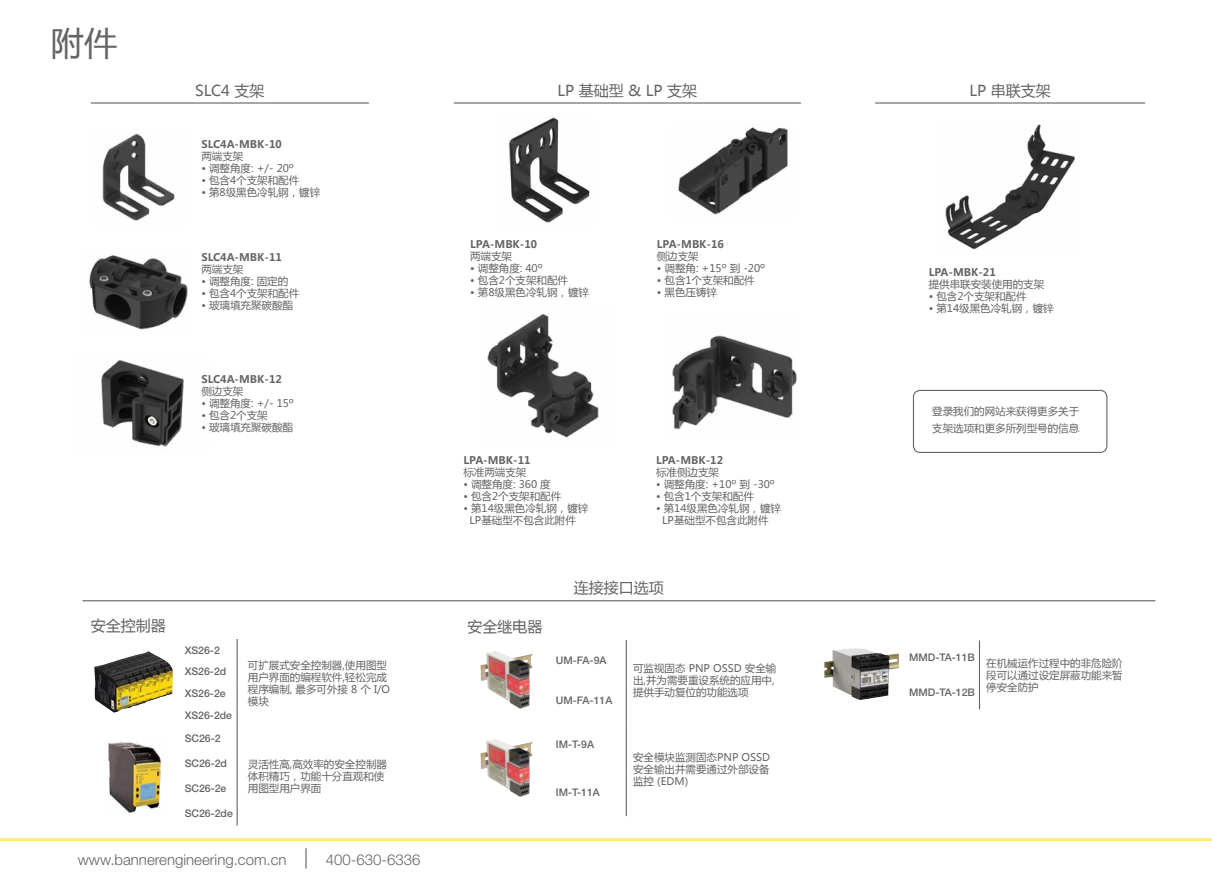
<style>
.page{position:relative;width:1212px;height:893px;background:#fff}
.page>*{position:absolute;margin:0;border:0;box-sizing:border-box;transform-origin:0 0}
.t1{font:33px "Microsoft Ya Hei";color:#626466}
.t2{font:300 15px "Helvetica Neue LT Pro";color:#626466}
.t3{font:15px "Microsoft Ya Hei";color:#626466}
.t4{font:10.5px/12px "Microsoft Ya Hei";color:#626466}
.t5{font:500 10.5px/21.8px "Helvetica Neue LT Pro";color:#626466}
.t6{font:700 10.5px "Microsoft Ya Hei";color:#626466}
.s1{font-weight:100;font-stretch:expanded;font-size:27px}
</style>
<div class="page">
<hr style="left:0;top:838px;width:1212px;height:3px;background:#ffd600">
<img style="left:508px;top:117px;width:82px;height:106px">
<img style="left:678px;top:127px;width:110px;height:88px">
<img style="left:487px;top:314px;width:112px;height:124px">
<img style="left:672px;top:335px;width:125px;height:95px">
<hr style="left:82px;top:600px;width:1073px;height:1px;background:#626466">
<hr style="left:91px;top:102px;width:278px;height:2px;background:#626466">
<hr style="left:454px;top:102px;width:347px;height:2px;background:#626466">
<hr style="left:875px;top:102px;width:270px;height:2px;background:#626466">
<img style="left:89px;top:255px;width:99px;height:75px">
<img style="left:101px;top:360px;width:83px;height:87px">
<img style="left:945px;top:124px;width:130px;height:125px">
<svg style="left:237px;top:639px;width:1px;height:186px"></svg>
<img style="left:94px;top:651px;width:79px;height:61px">
<img style="left:108px;top:741px;width:54px;height:72px">
<hr style="left:626px;top:640px;width:1px;height:40px;background:#626466">
<hr style="left:626px;top:680px;width:1px;height:41px;background:#626466">
<hr style="left:626px;top:721px;width:1px;height:47px;background:#626466">
<hr style="left:626px;top:768px;width:1px;height:48px;background:#626466">
<img style="left:481px;top:651px;width:52px;height:58px">
<img style="left:481px;top:739px;width:52px;height:58px">
<img style="left:102px;top:133px;width:73px;height:88px">
<div style="left:913px;top:390px;width:194px;height:63px;border:1px solid #626466;border-radius:7px"></div>
<hr style="left:979px;top:640px;width:1px;height:35px;background:#626466">
<hr style="left:979px;top:675px;width:1px;height:34px;background:#626466">
<img style="left:824px;top:649px;width:75px;height:51px">
<h1 class="t1" style="left:51px;top:21px;width:68px">附件</h1>
<h2 class="t3" style="left:195px;top:80px;width:71px">SLC4 支架</h2>
<h2 class="t3" style="left:557px;top:80px;width:141px">LP 基础型 &amp; LP 支架</h2>
<h2 class="t3" style="left:969px;top:80px;width:83px">LP 串联支架</h2>
<p class="t6" style="left:201px;top:137px;width:82px">SLC4A-MBK-10</p>
<p class="t4" style="left:201px;top:150px;width:43px">两端支架</p>
<p class="t4" style="left:201px;top:162px;width:94px">• 调整角度: +/- 20º</p>
<p class="t4" style="left:201px;top:174px;width:99px">• 包含4个支架和配件</p>
<p class="t4" style="left:201px;top:186px;width:120px">• 第8级黑色冷轧钢，镀锌</p>
<p class="t6" style="left:201px;top:250px;width:82px">SLC4A-MBK-11</p>
<p class="t4" style="left:201px;top:263px;width:43px">两端支架</p>
<p class="t4" style="left:201px;top:275px;width:88px">• 调整角度: 固定的</p>
<p class="t4" style="left:201px;top:287px;width:99px">• 包含4个支架和配件</p>
<p class="t4" style="left:201px;top:299px;width:93px">• 玻璃填充聚碳酸酯</p>
<p class="t6" style="left:470px;top:237px;width:69px">LPA-MBK-10</p>
<p class="t4" style="left:470px;top:250px;width:43px">两端支架</p>
<p class="t4" style="left:470px;top:262px;width:74px">• 调整角度: 40º</p>
<p class="t4" style="left:470px;top:274px;width:99px">• 包含2个支架和配件</p>
<p class="t4" style="left:470px;top:286px;width:120px">• 第8级黑色冷轧钢，镀锌</p>
<p class="t6" style="left:657px;top:237px;width:69px">LPA-MBK-16</p>
<p class="t4" style="left:657px;top:250px;width:43px">侧边支架</p>
<p class="t4" style="left:657px;top:262px;width:110px">• 调整角: +15º 到 -20º</p>
<p class="t4" style="left:657px;top:274px;width:99px">• 包含1个支架和配件</p>
<p class="t4" style="left:657px;top:286px;width:62px">• 黑色压铸锌</p>
<p class="t6" style="left:929px;top:265px;width:69px">LPA-MBK-21</p>
<p class="t4" style="left:929px;top:278px;width:117px">提供串联安装使用的支架</p>
<p class="t4" style="left:929px;top:290px;width:99px">• 包含2个支架和配件</p>
<p class="t4" style="left:929px;top:302px;width:127px">• 第14级黑色冷轧钢，镀锌</p>
<p class="t6" style="left:201px;top:372px;width:82px">SLC4A-MBK-12</p>
<p class="t4" style="left:201px;top:385px;width:43px">侧边支架</p>
<p class="t4" style="left:201px;top:397px;width:94px">• 调整角度: +/- 15º</p>
<p class="t4" style="left:201px;top:409px;width:68px">• 包含2个支架</p>
<p class="t4" style="left:201px;top:421px;width:93px">• 玻璃填充聚碳酸酯</p>
<h2 class="t3" style="left:91px;top:616px;width:76px">安全控制器</h2>
<p class="t5" style="left:185px;top:639px;width:37px">XS26-2</p>
<p class="t5" style="left:185px;top:661px;width:49px">XS26-2d<br>XS26-2e<br>XS26-2de</p>
<p class="t5" style="left:185px;top:728px;width:37px">SC26-2</p>
<p class="t5" style="left:185px;top:752px;width:44px">SC26-2d</p>
<p class="t5" style="left:185px;top:777px;width:43px">SC26-2e</p>
<p class="t5" style="left:185px;top:802px;width:50px">SC26-2de</p>
<p class="t4" style="left:248px;top:659px;width:144px">可扩展式安全控制器,使用图型用户界面的编程软件,轻松完成程序编制, 最多可外接 8 个 I/O模块</p>
<p class="t4" style="left:248px;top:758px;width:141px">灵活性高,高效率的安全控制器体积精巧，功能十分直观和使用图型用户界面</p>
<p class="t6" style="left:463px;top:453px;width:69px">LPA-MBK-11</p>
<p class="t4" style="left:463px;top:466px;width:64px">标准两端支架</p>
<p class="t4" style="left:463px;top:478px;width:89px">• 调整角度: 360 度</p>
<p class="t4" style="left:463px;top:490px;width:99px">• 包含2个支架和配件</p>
<p class="t4" style="left:463px;top:502px;width:127px;text-align:center">• 第14级黑色冷轧钢，镀锌<br>LP基础型不包含此附件</p>
<p class="t6" style="left:656px;top:453px;width:69px">LPA-MBK-12</p>
<p class="t4" style="left:656px;top:466px;width:64px">标准侧边支架</p>
<p class="t4" style="left:656px;top:478px;width:120px">• 调整角度: +10º 到 -30º</p>
<p class="t4" style="left:656px;top:490px;width:99px">• 包含1个支架和配件</p>
<p class="t4" style="left:656px;top:502px;width:127px;text-align:center">• 第14级黑色冷轧钢，镀锌<br>LP基础型不包含此附件</p>
<h2 class="t3" style="left:468px;top:617px;width:76px">安全继电器</h2>
<h2 class="t3" style="left:574px;top:578px;width:91px">连接接口选项</h2>
<p class="t5" style="left:556px;top:649px;width:52px">UM-FA-9A</p>
<p class="t5" style="left:556px;top:689px;width:58px">UM-FA-11A</p>
<p class="t5" style="left:556px;top:733px;width:40px">IM-T-9A</p>
<p class="t5" style="left:556px;top:781px;width:45px">IM-T-11A</p>
<p class="t4" style="left:633px;top:662px;width:145px">可监视固态 PNP OSSD 安全输出,并为需要重设系统的应用中,提供手动复位的功能选项</p>
<p class="t4" style="left:633px;top:750px;width:139px;text-align:justify">安全模块监测固态PNP OSSD安全输出并需要通过外部设备监控 (EDM)</p>
<p class="t4" style="left:932px;top:402px;width:148px;line-height:16.8px">登录我们的网站来获得更多关于支架选项和更多所列型号的信息</p>
<p class="t5" style="left:909px;top:647px;width:67px">MMD-TA-11B</p>
<p class="t4" style="left:986px;top:657px;width:138px">在机械运作过程中的非危险阶段可以通过设定屏蔽功能来暂</p>
<p class="t5" style="left:909px;top:681px;width:67px">MMD-TA-12B</p>
<p class="t4" style="left:986px;top:681px;width:54px">停安全防护</p>
<h2 class="t2" style="left:78px;top:850px;width:344px">www.bannerengineering.com.cn <span class="s1">|</span> 400-630-6336</h2>
</div>
